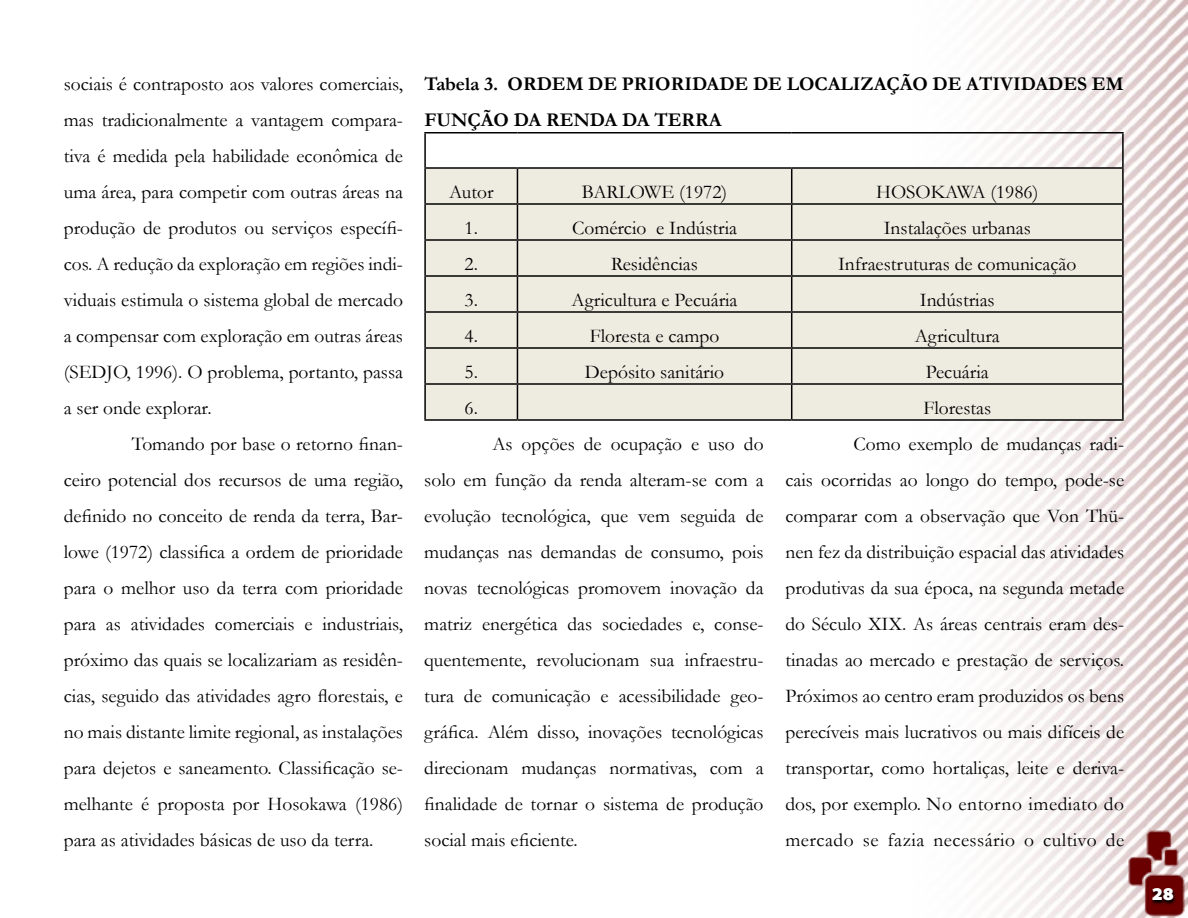
<style>
.page{position:relative;width:1188px;height:918px;background:#fff}
.page>*{position:absolute;margin:0;border:0;box-sizing:border-box;transform-origin:0 0}
.t1{font:19.5px/36px "Garamond";color:#000;text-align:justify}
.t2{font:700 19.5px/36px "Garamond";color:#000}
.t3{font:900 18px "Santana";color:#fff}
</style>
<div class="page">
<img style="left:985px;top:0;width:203px;height:918px">
<img style="left:1124px;top:827px;width:64px;height:91px">
<svg style="left:1152px;top:889px;width:25px;height:16px"></svg>
<div style="left:426px;top:169px;width:696px;height:250px;background:#eeece1"></div>
<hr style="left:424px;top:132px;width:93px;height:2px;background:#000">
<hr style="left:424px;top:134px;width:2px;height:33px;background:#000">
<hr style="left:517px;top:132px;width:275px;height:2px;background:#000">
<hr style="left:792px;top:132px;width:332px;height:2px;background:#000">
<hr style="left:1122px;top:134px;width:2px;height:33px;background:#000">
<hr style="left:424px;top:167px;width:93px;height:2px;background:#000">
<hr style="left:424px;top:169px;width:2px;height:34px;background:#000">
<hr style="left:517px;top:167px;width:275px;height:2px;background:#000">
<hr style="left:517px;top:169px;width:1px;height:34px;background:#000">
<hr style="left:792px;top:167px;width:332px;height:2px;background:#000">
<hr style="left:791px;top:169px;width:1px;height:34px;background:#000">
<hr style="left:1122px;top:169px;width:2px;height:34px;background:#000">
<hr style="left:424px;top:203px;width:93px;height:2px;background:#000">
<hr style="left:424px;top:205px;width:2px;height:34px;background:#000">
<hr style="left:517px;top:203px;width:275px;height:2px;background:#000">
<hr style="left:517px;top:205px;width:1px;height:34px;background:#000">
<hr style="left:792px;top:203px;width:332px;height:2px;background:#000">
<hr style="left:791px;top:205px;width:1px;height:34px;background:#000">
<hr style="left:1122px;top:205px;width:2px;height:34px;background:#000">
<hr style="left:424px;top:239px;width:93px;height:2px;background:#000">
<hr style="left:424px;top:241px;width:2px;height:34px;background:#000">
<hr style="left:517px;top:239px;width:275px;height:2px;background:#000">
<hr style="left:517px;top:241px;width:1px;height:34px;background:#000">
<hr style="left:792px;top:239px;width:332px;height:2px;background:#000">
<hr style="left:791px;top:241px;width:1px;height:34px;background:#000">
<hr style="left:1122px;top:241px;width:2px;height:34px;background:#000">
<hr style="left:424px;top:275px;width:93px;height:2px;background:#000">
<hr style="left:424px;top:277px;width:2px;height:34px;background:#000">
<hr style="left:517px;top:275px;width:275px;height:2px;background:#000">
<hr style="left:517px;top:277px;width:1px;height:34px;background:#000">
<hr style="left:792px;top:275px;width:332px;height:2px;background:#000">
<hr style="left:791px;top:277px;width:1px;height:34px;background:#000">
<hr style="left:1122px;top:277px;width:2px;height:34px;background:#000">
<hr style="left:424px;top:311px;width:93px;height:2px;background:#000">
<hr style="left:424px;top:313px;width:2px;height:34px;background:#000">
<hr style="left:517px;top:311px;width:275px;height:2px;background:#000">
<hr style="left:517px;top:313px;width:1px;height:34px;background:#000">
<hr style="left:792px;top:311px;width:332px;height:2px;background:#000">
<hr style="left:791px;top:313px;width:1px;height:34px;background:#000">
<hr style="left:1122px;top:313px;width:2px;height:34px;background:#000">
<hr style="left:424px;top:347px;width:93px;height:2px;background:#000">
<hr style="left:424px;top:349px;width:2px;height:34px;background:#000">
<hr style="left:517px;top:347px;width:275px;height:2px;background:#000">
<hr style="left:517px;top:349px;width:1px;height:34px;background:#000">
<hr style="left:792px;top:347px;width:332px;height:2px;background:#000">
<hr style="left:791px;top:349px;width:1px;height:34px;background:#000">
<hr style="left:1122px;top:349px;width:2px;height:34px;background:#000">
<hr style="left:424px;top:383px;width:93px;height:2px;background:#000">
<hr style="left:424px;top:385px;width:2px;height:34px;background:#000">
<hr style="left:517px;top:383px;width:275px;height:2px;background:#000">
<hr style="left:517px;top:385px;width:1px;height:34px;background:#000">
<hr style="left:792px;top:383px;width:332px;height:2px;background:#000">
<hr style="left:791px;top:385px;width:1px;height:34px;background:#000">
<hr style="left:1122px;top:385px;width:2px;height:34px;background:#000">
<hr style="left:424px;top:419px;width:93px;height:2px;background:#000">
<hr style="left:517px;top:419px;width:275px;height:2px;background:#000">
<hr style="left:792px;top:419px;width:332px;height:2px;background:#000">
<p class="t1" style="left:64px;top:65px;width:341px">sociais é contraposto aos valores comerciais, mas tradicionalmente a vantagem compara&shy;tiva é medida pela habilidade econômica de uma área, para competir com outras áreas na produção de produtos ou serviços específi&shy;cos. A redução da exploração em regiões indi&shy;viduais estimula o sistema global de mercado a compensar com exploração em outras áreas (SEDJO, 1996). O problema, portanto, passa a ser onde explorar.</p>
<p class="t1" style="left:64px;top:425px;width:341px;text-indent:68px">Tomando por base o retorno finan&shy;ceiro potencial dos recursos de uma região, definido no conceito de renda da terra, Bar&shy;lowe (1972) classifica a ordem de prioridade para o melhor uso da terra com prioridade para as atividades comerciais e industriais, próximo das quais se localizariam as residên&shy;cias, seguido das atividades agro florestais, e no mais distante limite regional, as instalações para dejetos e saneamento. Classificação se&shy;melhante é proposta por Hosokawa (1986) para as atividades básicas de uso da terra.</p>
<p class="t2" style="left:424px;top:66px;width:700px">Tabela 3. ORDEM DE PRIORIDADE DE LOCALIZAÇÃO DE ATIVIDADES EM<br>FUNÇÃO DA RENDA DA TERRA</p>
<p class="t1" style="left:449px;top:173px;width:46px">Autor</p>
<p class="t1" style="left:582px;top:173px;width:147px">BARLOWE (1972)</p>
<p class="t1" style="left:876px;top:173px;width:164px">HOSOKAWA (1986)</p>
<p class="t1" style="left:465px;top:209px;width:15px">1.</p>
<p class="t1" style="left:572px;top:209px;width:167px">Comércio e Indústria</p>
<p class="t1" style="left:884px;top:209px;width:149px">Instalações urbanas</p>
<p class="t1" style="left:465px;top:245px;width:15px">2.</p>
<p class="t1" style="left:611px;top:245px;width:88px">Residências</p>
<p class="t1" style="left:838px;top:245px;width:240px">Infraestruturas de comunicação</p>
<p class="t1" style="left:465px;top:281px;width:15px">3.</p>
<p class="t1" style="left:572px;top:281px;width:168px">Agricultura e Pecuária</p>
<p class="t1" style="left:920px;top:281px;width:76px">Indústrias</p>
<p class="t1" style="left:465px;top:317px;width:15px">4.</p>
<p class="t1" style="left:590px;top:317px;width:131px">Floresta e campo</p>
<p class="t1" style="left:915px;top:317px;width:87px">Agricultura</p>
<p class="t1" style="left:465px;top:353px;width:15px">5.</p>
<p class="t1" style="left:585px;top:353px;width:141px">Depósito sanitário</p>
<p class="t1" style="left:926px;top:353px;width:64px">Pecuária</p>
<p class="t1" style="left:465px;top:389px;width:15px">6.</p>
<p class="t1" style="left:923px;top:389px;width:69px">Florestas</p>
<p class="t1" style="left:424px;top:425px;width:341px;text-indent:68px">As opções de ocupação e uso do solo em função da renda alteram-se com a evolução tecnológica, que vem seguida de mudanças nas demandas de consumo, pois novas tecnológicas promovem inovação da matriz energética das sociedades e, conse&shy;quentemente, revolucionam sua infraestru&shy;tura de comunicação e acessibilidade geo&shy;gráfica. Além disso, inovações tecnológicas direcionam mudanças normativas, com a finalidade de tornar o sistema de produção social mais eficiente.</p>
<p class="t1" style="left:785px;top:425px;width:340px;text-indent:68px">Como exemplo de mudanças radi&shy;cais ocorridas ao longo do tempo, pode-se comparar com a observação que Von Thü&shy;nen fez da distribuição espacial das atividades produtivas da sua época, na segunda metade do Século XIX. As áreas centrais eram des&shy;tinadas ao mercado e prestação de serviços.<br>Próximos ao centro eram produzidos os bens perecíveis mais lucrativos ou mais difíceis de transportar, como hortaliças, leite e deriva&shy;dos, por exemplo. No entorno imediato do mercado se fazia necessário o cultivo de</p>
<p class="t3" style="left:1152px;top:884px;width:24px">28</p>
</div>
